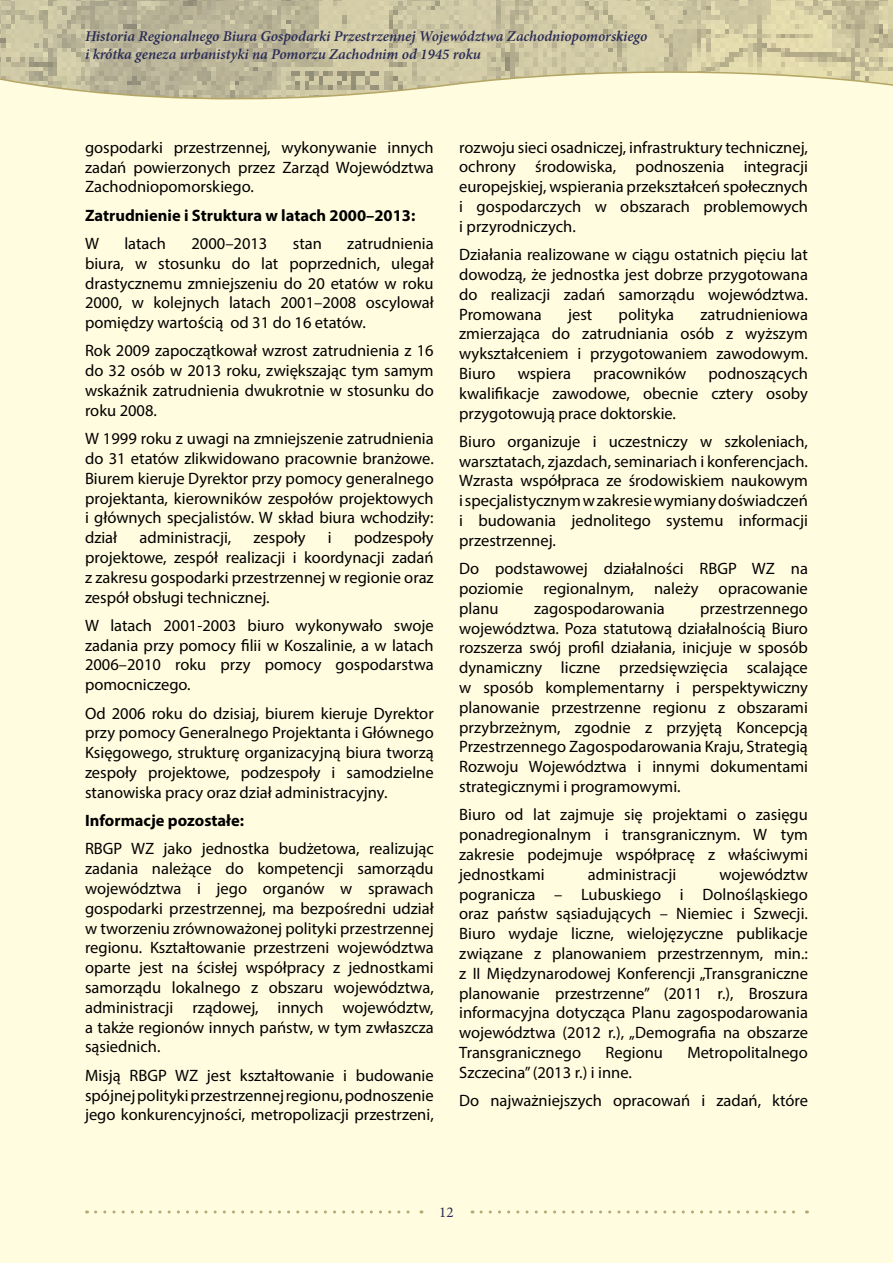
<style>
.page{position:relative;width:893px;height:1263px;background:#fff}
.page>*{position:absolute;margin:0;border:0;box-sizing:border-box;transform-origin:0 0}
.t1{font:16.5px/19.8px "Myriad Pro";color:#000;text-align:justify}
.t2{font:700 16.5px "Myriad Pro";color:#000}
.t3{font:italic 600 15px/18px "Minion Pro";letter-spacing:-.005em;color:#2a2c56}
.t4{font:15px "Minion Pro";color:#2a2c56}
</style>
<div class="page">
<div style="left:0;top:129px;width:893px;height:1134px;background:#fffcdf"></div>
<svg style="left:0;top:0;width:893px;height:129px;background:#dad4b4"></svg>
<svg style="left:96px;top:1210px;width:326px;height:3px"></svg>
<svg style="left:481px;top:1210px;width:326px;height:3px"></svg>
<p class="t3" style="left:85px;top:27px;width:564px">Historia Regionalnego Biura Gospodarki Przestrzennej Województwa Zachodniopomorskiego i krótka geneza urbanistyki na Pomorzu Zachodnim od 1945 roku</p>
<p class="t1" style="left:85px;top:137px;width:350px">gospodarki przestrzennej, wykonywanie innych zadań powierzonych przez Zarząd Województwa Zachodniopomorskiego.</p>
<p class="t2" style="left:85px;top:204px;width:332px">Zatrudnienie i Struktura w latach 2000–2013:</p>
<p class="t1" style="left:85px;top:233px;width:15px">W</p>
<p class="t1" style="left:124px;top:233px;width:43px">latach</p>
<p class="t1" style="left:191px;top:233px;width:77px">2000–2013</p>
<p class="t1" style="left:293px;top:233px;width:31px">stan</p>
<p class="t1" style="left:85px;top:233px;width:350px;text-indent:262px">zatrudnienia biura, w stosunku do lat poprzednich, ulegał drastycznemu zmniejszeniu do 20 etatów w roku 2000, w kolejnych latach 2001–2008 oscylował pomiędzy wartością od 31 do 16 etatów.</p>
<p class="t1" style="left:85px;top:341px;width:350px">Rok 2009 zapoczątkował wzrost zatrudnienia z 16 do 32 osób w 2013 roku, zwiększając tym samym wskaźnik zatrudnienia dwukrotnie w stosunku do roku 2008.</p>
<p class="t1" style="left:85px;top:428px;width:350px">W 1999 roku z uwagi na zmniejszenie zatrudnienia do 31 etatów zlikwidowano pracownie branżowe.<br>Biurem kieruje Dyrektor przy pomocy generalnego projektanta, kierowników zespołów projektowych i głównych specjalistów. W skład biura wchodziły: dział</p>
<p class="t1" style="left:85px;top:527px;width:350px;text-indent:269px">podzespoły projektowe, zespół realizacji i koordynacji zadań z zakresu gospodarki przestrzennej w regionie oraz zespół obsługi technicznej.</p>
<p class="t1" style="left:85px;top:615px;width:350px">W latach 2001-2003 biuro wykonywało swoje zadania przy pomocy filii w Koszalinie, a w latach 2006–2010 roku przy pomocy gospodarstwa pomocniczego.</p>
<p class="t1" style="left:85px;top:703px;width:350px">Od 2006 roku do dzisiaj, biurem kieruje Dyrektor przy pomocy Generalnego Projektanta i Głównego Księgowego, strukturę organizacyjną biura tworzą zespoły projektowe, podzespoły i samodzielne stanowiska pracy oraz dział administracyjny.</p>
<p class="t2" style="left:85px;top:810px;width:160px">Informacje pozostałe:</p>
<p class="t1" style="left:85px;top:839px;width:350px">RBGP WZ jako jednostka budżetowa, realizując zadania należące do kompetencji samorządu województwa i jego organów w sprawach gospodarki przestrzennej, ma bezpośredni udział w tworzeniu zrównoważonej polityki przestrzennej regionu. Kształtowanie przestrzeni województwa oparte jest na ścisłej współpracy z jednostkami samorządu lokalnego z obszaru województwa, administracji rządowej, innych województw, a także regionów innych państw, w tym zwłaszcza sąsiednich.</p>
<p class="t1" style="left:85px;top:1065px;width:350px">Misją RBGP WZ jest kształtowanie i budowanie spójnej polityki przestrzennej regionu, podnoszenie jego konkurencyjności, metropolizacji przestrzeni,</p>
<p class="t1" style="left:139px;top:527px;width:93px">administracji,</p>
<p class="t1" style="left:254px;top:527px;width:53px">zespoły</p>
<p class="t1" style="left:328px;top:527px;width:5px">i</p>
<p class="t1" style="left:459px;top:137px;width:350px">rozwoju sieci osadniczej, infrastruktury technicznej, ochrony środowiska, podnoszenia integracji europejskiej, wspierania przekształceń społecznych i gospodarczych w obszarach problemowych i przyrodniczych.</p>
<p class="t1" style="left:459px;top:244px;width:350px">Działania realizowane w ciągu ostatnich pięciu lat dowodzą, że jednostka jest dobrze przygotowana do realizacji zadań samorządu województwa.<br>Promowana</p>
<p class="t1" style="left:459px;top:304px;width:350px;text-indent:241px">zatrudnieniowa zmierzająca do zatrudniania osób z wyższym wykształceniem i przygotowaniem zawodowym.<br>Biuro</p>
<p class="t1" style="left:568px;top:304px;width:26px">jest</p>
<p class="t1" style="left:619px;top:304px;width:57px">polityka</p>
<p class="t1" style="left:459px;top:363px;width:350px;text-indent:249px">podnoszących kwalifikacje zawodowe, obecnie cztery osoby przygotowują prace doktorskie.</p>
<p class="t1" style="left:459px;top:431px;width:350px">Biuro organizuje i uczestniczy w szkoleniach, warsztatach, zjazdach, seminariach i konferencjach.<br>Wzrasta współpraca ze środowiskiem naukowym i specjalistycznym w zakresie wymiany doświadczeń i budowania jednolitego systemu informacji przestrzennej.</p>
<p class="t1" style="left:459px;top:558px;width:350px">Do podstawowej działalności RBGP WZ na poziomie regionalnym, należy opracowanie planu</p>
<p class="t1" style="left:518px;top:363px;width:55px">wspiera</p>
<p class="t1" style="left:593px;top:363px;width:94px">pracowników</p>
<p class="t1" style="left:534px;top:598px;width:132px">zagospodarowania</p>
<p class="t1" style="left:459px;top:598px;width:350px;text-indent:241px">przestrzennego województwa. Poza statutową działalnością Biuro rozszerza swój profil działania, inicjuje w sposób dynamiczny liczne przedsięwzięcia scalające w sposób komplementarny i perspektywiczny planowanie przestrzenne regionu z obszarami przybrzeżnym, zgodnie z przyjętą Koncepcją Przestrzennego Zagospodarowania Kraju, Strategią Rozwoju Województwa i innymi dokumentami strategicznymi i programowymi.</p>
<p class="t1" style="left:459px;top:805px;width:350px">Biuro od lat zajmuje się projektami o zasięgu ponadregionalnym i transgranicznym. W tym zakresie podejmuje współpracę z właściwymi jednostkami</p>
<p class="t1" style="left:459px;top:864px;width:350px;text-indent:260px">województw pogranicza – Lubuskiego i Dolnośląskiego oraz państw sąsiadujących – Niemiec i Szwecji.<br>Biuro wydaje liczne, wielojęzyczne publikacje związane z planowaniem przestrzennym, min.: z II Międzynarodowej Konferencji „Transgraniczne planowanie przestrzenne” (2011 r.), Broszura informacyjna dotycząca Planu zagospodarowania województwa (2012 r.), „Demografia na obszarze Transgranicznego</p>
<p class="t1" style="left:588px;top:864px;width:90px">administracji</p>
<p class="t1" style="left:605px;top:1042px;width:59px">Regionu</p>
<p class="t1" style="left:687px;top:1042px;width:122px">Metropolitalnego</p>
<p class="t1" style="left:459px;top:1058px;width:350px;line-height:28.3px">Szczecina” (2013 r.) i inne.<br>Do najważniejszych opracowań i zadań, które</p>
<p class="t4" style="left:439px;top:1202px;width:16px">12</p>
</div>
